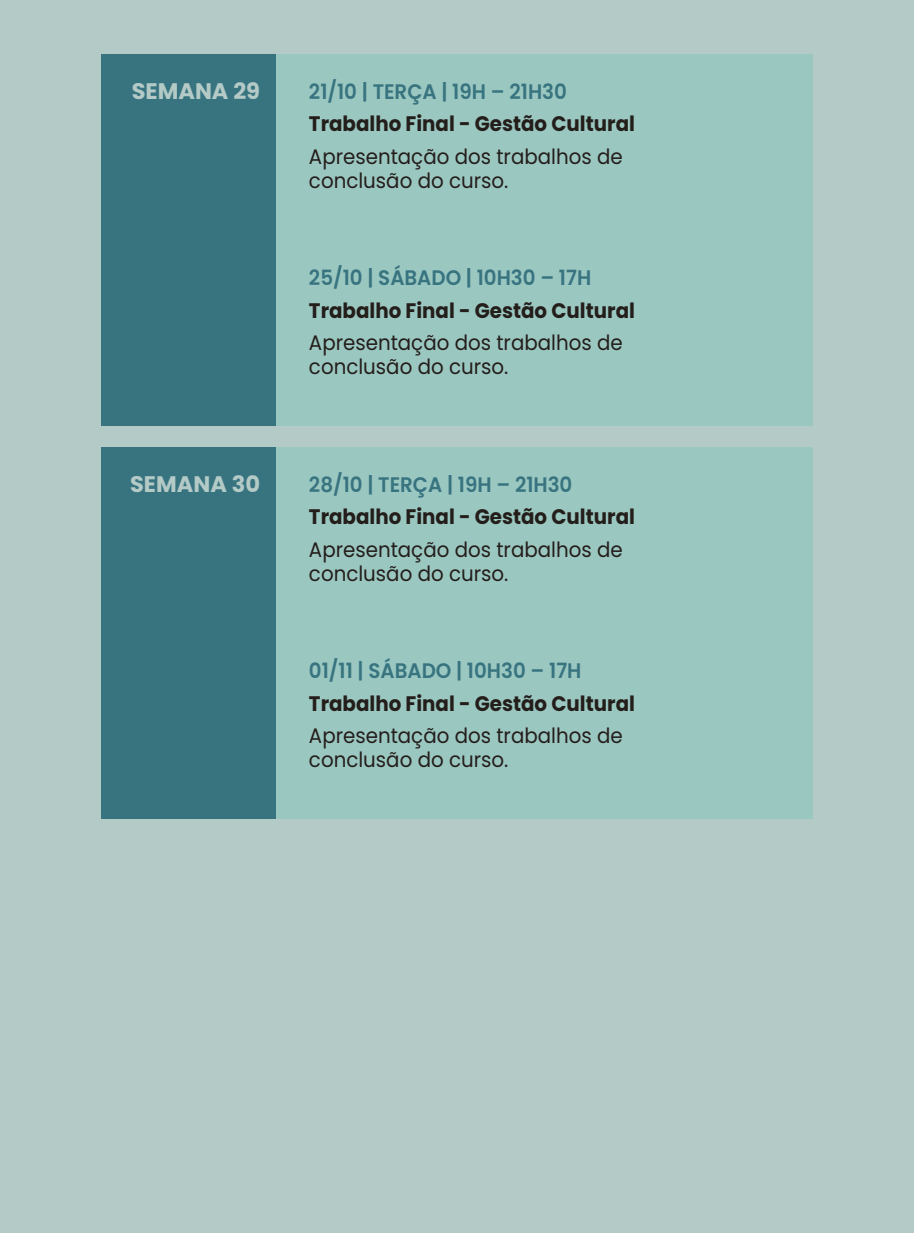
<style>
.page{position:relative;width:914px;height:1233px;background:#fff}
.page>*{position:absolute;margin:0;border:0;box-sizing:border-box;transform-origin:0 0}
.t1{font:700 22.5px "Poppins";color:#b4cac7}
.t2{font:21px/24px "Poppins";color:#241e1b;scale:.94 1}
.t3{font:700 21px "Poppins";color:#241e1b;scale:.94 1}
.t4{font:600 21px "Poppins";color:#387480;scale:.94 1}
</style>
<div class="page">
<div style="left:0;top:0;width:913px;height:1232px;background:#b4cac7"></div>
<div style="left:101px;top:54px;width:175px;height:372px;background:#387480"></div>
<div style="left:101px;top:447px;width:175px;height:371px;background:#387480"></div>
<div style="left:276px;top:54px;width:536px;height:372px;background:#9bc7c1"></div>
<div style="left:276px;top:447px;width:536px;height:371px;background:#9bc7c1"></div>
<p class="t1" style="left:132px;top:78px;width:130px">SEMANA 29</p>
<p class="t1" style="left:130px;top:471px;width:131px">SEMANA 30</p>
<p class="t4" style="left:309px;top:79px;width:276px">21/10 | TERÇA | 19H – 21H30</p>
<p class="t3" style="left:309px;top:112px;width:348px">Trabalho Final - Gestão Cultural</p>
<p class="t2" style="left:309px;top:144px;width:335px">Apresentação dos trabalhos de conclusão do curso.</p>
<p class="t4" style="left:309px;top:266px;width:302px">25/10 | SÁBADO | 10H30 – 17H</p>
<p class="t3" style="left:309px;top:298px;width:348px">Trabalho Final - Gestão Cultural</p>
<p class="t2" style="left:309px;top:331px;width:335px">Apresentação dos trabalhos de conclusão do curso.</p>
<p class="t4" style="left:309px;top:472px;width:282px">28/10 | TERÇA | 19H – 21H30</p>
<p class="t3" style="left:309px;top:504px;width:348px">Trabalho Final - Gestão Cultural</p>
<p class="t2" style="left:309px;top:537px;width:335px">Apresentação dos trabalhos de conclusão do curso.</p>
<p class="t4" style="left:309px;top:658px;width:291px">01/11 | SÁBADO | 10H30 – 17H</p>
<p class="t3" style="left:309px;top:691px;width:348px">Trabalho Final - Gestão Cultural</p>
<p class="t2" style="left:309px;top:724px;width:335px">Apresentação dos trabalhos de conclusão do curso.</p>
</div>
